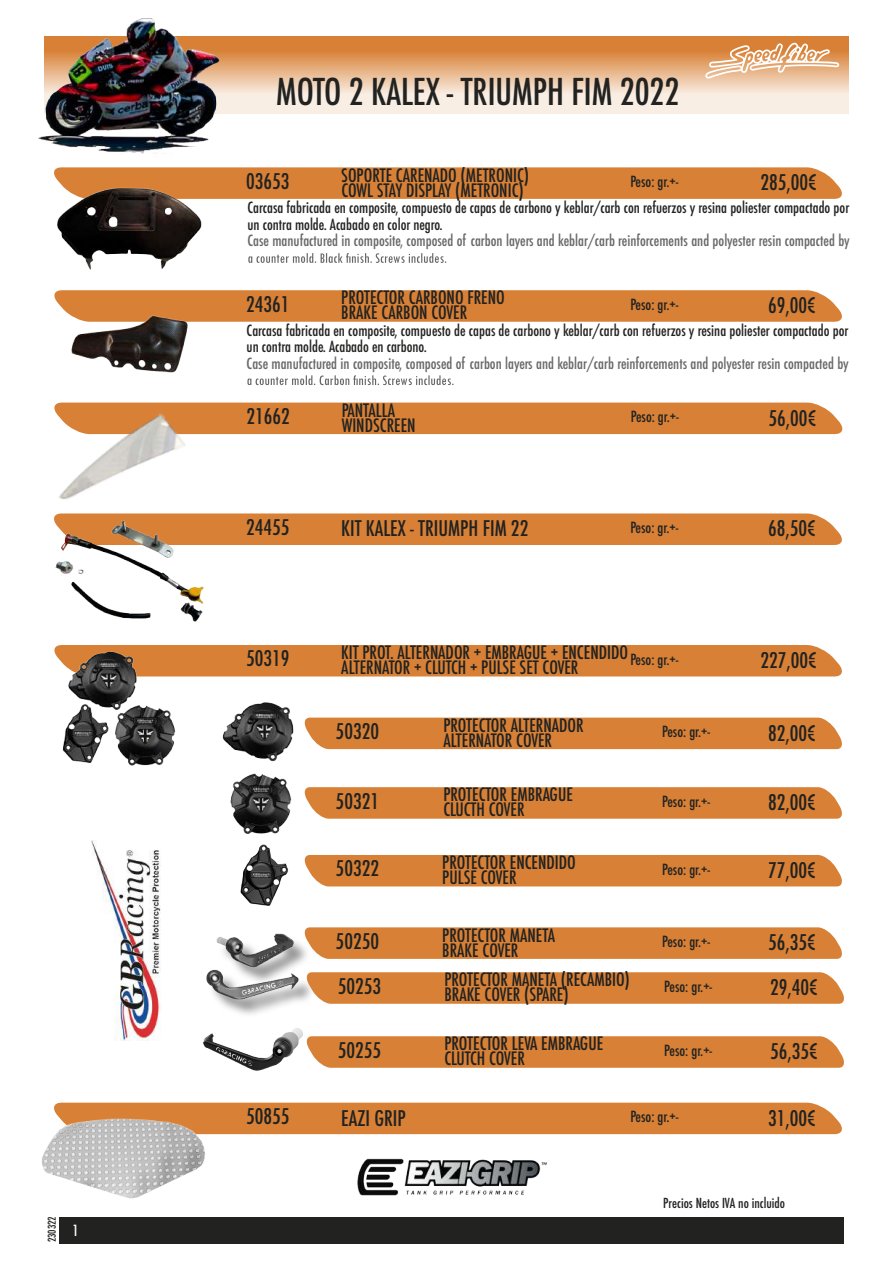
<style>
.page{position:relative;width:893px;height:1263px;background:#fff}
.page>*{position:absolute;margin:0;border:0;box-sizing:border-box;transform-origin:0 0}
.t1{font:500 condensed 36px "Futura";color:#222221}
.t2{font:500 condensed 21px "Futura";color:#222221}
.t3{font:500 condensed 18px/15px "Futura";color:#222221}
.t4{font:500 condensed 15px/16.5px "Futura";color:#222221}
.t5{font:500 condensed 15px "Futura";color:#696768}
.t6{font:500 condensed 15px "Futura";color:#fff}
.t7{font:500 condensed 13.5px "Futura";color:#222221}
.t8{font:500 condensed 10.5px "Futura";color:#222221}
</style>
<div class="page">
<svg style="left:231px;top:36px;width:618px;height:78px;background:#eabe97"></svg>
<svg style="left:705px;top:43px;width:134px;height:36px;background:#e8b68b"></svg>
<svg style="left:54px;top:167px;width:788px;height:32px;background:#d9843c"></svg>
<svg style="left:248px;top:253px;width:198px;height:10px"></svg>
<img style="left:54px;top:185px;width:151px;height:85px">
<svg style="left:54px;top:290px;width:788px;height:32px;background:#d9853d"></svg>
<div style="left:55px;top:513px;width:787px;height:32px;background:#d88136"></div>
<div style="left:54px;top:645px;width:788px;height:31px;background:#d88136"></div>
<div style="left:54px;top:1103px;width:788px;height:31px;background:#d88136"></div>
<div style="left:304px;top:718px;width:538px;height:31px;background:#d88136"></div>
<svg style="left:304px;top:787px;width:538px;height:32px;background:#d9853d"></svg>
<div style="left:304px;top:855px;width:538px;height:31px;background:#d88136"></div>
<img style="left:68px;top:314px;width:123px;height:59px">
<img style="left:54px;top:516px;width:155px;height:106px">
<img style="left:42px;top:1113px;width:166px;height:86px">
<div style="left:59px;top:1217px;width:785px;height:27px;background:#222221"></div>
<img style="left:58px;top:650px;width:119px;height:116px">
<img style="left:222px;top:702px;width:72px;height:60px">
<img style="left:230px;top:773px;width:62px;height:61px">
<img style="left:240px;top:844px;width:48px;height:62px">
<img style="left:38px;top:18px;width:193px;height:136px">
<img style="left:357px;top:1158px;width:190px;height:38px">
<img style="left:92px;top:840px;width:69px;height:200px">
<div style="left:54px;top:403px;width:789px;height:31px;background:#d88136"></div>
<img style="left:57px;top:402px;width:140px;height:117px">
<svg style="left:247px;top:375px;width:207px;height:10px"></svg>
<svg style="left:302px;top:946px;width:3px;height:55px"></svg>
<img style="left:206px;top:933px;width:96px;height:82px">
<svg style="left:303px;top:927px;width:539px;height:32px;background:#d9863e"></svg>
<svg style="left:305px;top:972px;width:539px;height:32px;background:#d9853d"></svg>
<svg style="left:306px;top:1036px;width:538px;height:32px;background:#d9853d"></svg>
<img style="left:203px;top:1028px;width:100px;height:43px">
<p class="t8" style="left:45px;top:1242px;width:28px;rotate:-90deg">230322</p>
<p class="t6" style="left:72px;top:1221px;width:8px">1</p>
<h1 class="t1" style="left:276px;top:68px;width:405px">MOTO 2 KALEX - TRIUMPH FIM 2022</h1>
<p class="t3" style="left:341px;top:168px;width:189px">SOPORTE CARENADO (METRONIC)<br>COWL STAY DISPLAY (METRONIC)</p>
<h2 class="t2" style="left:246px;top:168px;width:45px">03653</h2>
<p class="t4" style="left:630px;top:173px;width:50px">Peso: gr.+-</p>
<h2 class="t2" style="left:760px;top:169px;width:58px">285,00€</h2>
<p class="t4" style="left:247px;top:200px;width:603px">Carcasa fabricada en composite, compuesto de capas de carbono y keblar/carb con refuerzos y resina poliester compactado por un contra molde. Acabado en color negro.</p>
<p class="t5" style="left:247px;top:231px;width:603px">Case manufactured in composite, composed of carbon layers and keblar/carb reinforcements and polyester resin compacted by</p>
<p class="t3" style="left:341px;top:290px;width:165px">PROTECTOR CARBONO FRENO<br>BRAKE CARBON COVER</p>
<h2 class="t2" style="left:246px;top:290px;width:45px">24361</h2>
<p class="t4" style="left:630px;top:296px;width:50px">Peso: gr.+-</p>
<h2 class="t2" style="left:768px;top:292px;width:49px">69,00€</h2>
<p class="t4" style="left:247px;top:322px;width:603px">Carcasa fabricada en composite, compuesto de capas de carbono y keblar/carb con refuerzos y resina poliester compactado por un contra molde. Acabado en carbono.</p>
<p class="t5" style="left:247px;top:353px;width:603px">Case manufactured in composite, composed of carbon layers and keblar/carb reinforcements and polyester resin compacted by</p>
<p class="t3" style="left:342px;top:403px;width:76px">PANTALLA<br>WINDSCREEN</p>
<h2 class="t2" style="left:247px;top:403px;width:45px">21662</h2>
<p class="t4" style="left:631px;top:408px;width:50px">Peso: gr.+-</p>
<h2 class="t2" style="left:768px;top:404px;width:49px">56,00€</h2>
<h2 class="t2" style="left:246px;top:514px;width:45px">24455</h2>
<h2 class="t2" style="left:341px;top:515px;width:189px">KIT KALEX - TRIUMPH FIM 22</h2>
<p class="t4" style="left:630px;top:519px;width:50px">Peso: gr.+-</p>
<h2 class="t2" style="left:768px;top:515px;width:49px">68,50€</h2>
<p class="t3" style="left:341px;top:645px;width:288px">KIT PROT. ALTERNADOR + EMBRAGUE + ENCENDIDO<br>ALTERNATOR + CLUTCH + PULSE SET COVER</p>
<h2 class="t2" style="left:246px;top:645px;width:45px">50319</h2>
<p class="t4" style="left:630px;top:651px;width:50px">Peso: gr.+-</p>
<h2 class="t2" style="left:760px;top:647px;width:58px">227,00€</h2>
<p class="t3" style="left:443px;top:718px;width:142px">PROTECTOR ALTERNADOR<br>ALTERNATOR COVER</p>
<h2 class="t2" style="left:336px;top:718px;width:45px">50320</h2>
<p class="t4" style="left:662px;top:723px;width:50px">Peso: gr.+-</p>
<h2 class="t2" style="left:768px;top:719px;width:49px">82,00€</h2>
<p class="t3" style="left:443px;top:787px;width:131px">PROTECTOR EMBRAGUE<br>CLUCTH COVER</p>
<h2 class="t2" style="left:336px;top:787px;width:45px">50321</h2>
<p class="t4" style="left:662px;top:793px;width:50px">Peso: gr.+-</p>
<h2 class="t2" style="left:768px;top:789px;width:49px">82,00€</h2>
<p class="t3" style="left:442px;top:855px;width:135px">PROTECTOR ENCENDIDO<br>PULSE COVER</p>
<h2 class="t2" style="left:336px;top:855px;width:45px">50322</h2>
<p class="t4" style="left:662px;top:861px;width:50px">Peso: gr.+-</p>
<h2 class="t2" style="left:768px;top:857px;width:49px">77,00€</h2>
<p class="t3" style="left:442px;top:927px;width:114px">PROTECTOR MANETA<br>BRAKE COVER</p>
<h2 class="t2" style="left:336px;top:927px;width:45px">50250</h2>
<p class="t4" style="left:662px;top:933px;width:50px">Peso: gr.+-</p>
<h2 class="t2" style="left:768px;top:929px;width:49px">56,35€</h2>
<p class="t3" style="left:444px;top:972px;width:187px">PROTECTOR MANETA (RECAMBIO)<br>BRAKE COVER (SPARE)</p>
<h2 class="t2" style="left:338px;top:972px;width:45px">50253</h2>
<p class="t4" style="left:664px;top:978px;width:50px">Peso: gr.+-</p>
<h2 class="t2" style="left:770px;top:974px;width:49px">29,40€</h2>
<p class="t3" style="left:444px;top:1036px;width:160px">PROTECTOR LEVA EMBRAGUE<br>CLUTCH COVER</p>
<h2 class="t2" style="left:338px;top:1036px;width:45px">50255</h2>
<p class="t4" style="left:664px;top:1042px;width:50px">Peso: gr.+-</p>
<h2 class="t2" style="left:770px;top:1038px;width:49px">56,35€</h2>
<h2 class="t2" style="left:246px;top:1103px;width:45px">50855</h2>
<h2 class="t2" style="left:341px;top:1104px;width:66px">EAZI GRIP</h2>
<p class="t4" style="left:630px;top:1108px;width:50px">Peso: gr.+-</p>
<h2 class="t2" style="left:768px;top:1104px;width:49px">31,00€</h2>
<p class="t7" style="left:663px;top:1195px;width:123px">Precios Netos IVA no incluido</p>
</div>
